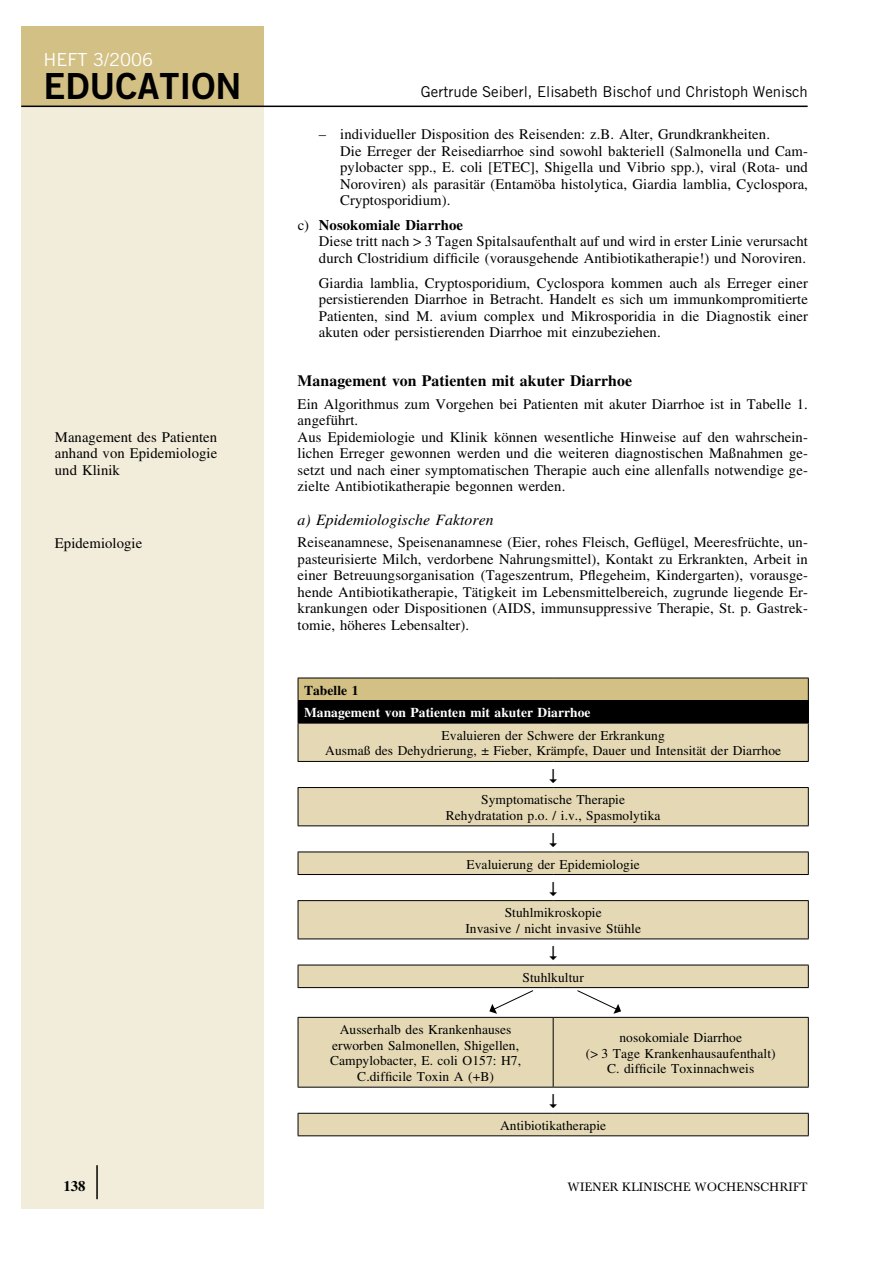
<style>
.page{position:relative;width:893px;height:1263px;background:#fff}
.page>*{position:absolute;margin:0;border:0;box-sizing:border-box;transform-origin:0 0}
.t1{font:36px "Trade Gothic Bold Two";color:#000}
.t2{font:18px "Trade Gothic";color:#fff}
.t3{font:18px "Lucida Grande";color:#000}
.t4{font:700 15.75px "Times";letter-spacing:.005em;color:#000}
.t5{font:italic 15.75px "Times";letter-spacing:.005em;color:#000}
.t6{font:15px "Trade Gothic";color:#000}
.t7{font:14.7px/16.5px "Times";letter-spacing:.005em;color:#000}
.t8{font:700 14.7px "Times";color:#000}
.t9{font:13.5px/15.8px "Times";letter-spacing:.005em;color:#000;text-align:center}
.t10{font:700 13.5px "Times";letter-spacing:.005em;color:#fff}
.t11{font:700 13.5px "Times";letter-spacing:.005em;color:#000}
.t12{font:12px "Bas Reg";color:#000}
.s1{font-weight:700}
</style>
<div class="page">
<div style="left:21px;top:99px;width:243px;height:1109px;background:#f2ecda"></div>
<div style="left:21px;top:26px;width:243px;height:81px;background:#d3c084"></div>
<hr style="left:21px;top:106px;width:787px;height:1px;background:#000">
<hr style="left:96px;top:1165px;width:2px;height:34px;background:#000">
<div style="left:298px;top:678px;width:510px;height:22px;background:#d3c084"></div>
<div style="left:298px;top:700px;width:510px;height:23px;background:#000"></div>
<div style="left:299px;top:724px;width:509px;height:411px;background:#e5d9b5"></div>
<svg style="left:298px;top:762px;width:510px;height:351px;fill:#e5d9b5"></svg>
<hr style="left:298px;top:723px;width:255px;height:1px;background:#000">
<hr style="left:298px;top:723px;width:1px;height:38px;background:#000">
<hr style="left:553px;top:723px;width:256px;height:1px;background:#000">
<hr style="left:808px;top:723px;width:1px;height:38px;background:#000">
<hr style="left:298px;top:761px;width:255px;height:1px;background:#000">
<hr style="left:553px;top:761px;width:256px;height:1px;background:#000">
<hr style="left:298px;top:787px;width:255px;height:1px;background:#000">
<hr style="left:298px;top:788px;width:1px;height:37px;background:#000">
<hr style="left:553px;top:787px;width:256px;height:1px;background:#000">
<hr style="left:808px;top:788px;width:1px;height:37px;background:#000">
<hr style="left:298px;top:825px;width:255px;height:1px;background:#000">
<hr style="left:553px;top:825px;width:256px;height:1px;background:#000">
<hr style="left:298px;top:851px;width:255px;height:1px;background:#000">
<svg style="left:298px;top:852px;width:1px;height:22px"></svg>
<hr style="left:553px;top:851px;width:256px;height:1px;background:#000">
<svg style="left:808px;top:852px;width:1px;height:22px"></svg>
<hr style="left:298px;top:874px;width:255px;height:1px;background:#000">
<hr style="left:553px;top:874px;width:256px;height:1px;background:#000">
<hr style="left:298px;top:900px;width:255px;height:1px;background:#000">
<hr style="left:298px;top:901px;width:1px;height:37px;background:#000">
<hr style="left:553px;top:900px;width:256px;height:1px;background:#000">
<hr style="left:808px;top:901px;width:1px;height:37px;background:#000">
<hr style="left:298px;top:938px;width:255px;height:1px;background:#000">
<hr style="left:553px;top:938px;width:256px;height:1px;background:#000">
<hr style="left:298px;top:965px;width:255px;height:1px;background:#000">
<svg style="left:298px;top:965px;width:1px;height:22px"></svg>
<hr style="left:553px;top:965px;width:256px;height:1px;background:#000">
<svg style="left:808px;top:965px;width:1px;height:22px"></svg>
<hr style="left:298px;top:987px;width:255px;height:1px;background:#000">
<hr style="left:553px;top:987px;width:256px;height:1px;background:#000">
<hr style="left:298px;top:1017px;width:255px;height:1px;background:#000">
<hr style="left:298px;top:1018px;width:1px;height:69px;background:#000">
<hr style="left:553px;top:1017px;width:256px;height:1px;background:#000">
<hr style="left:553px;top:1018px;width:1px;height:69px;background:#000">
<hr style="left:808px;top:1018px;width:1px;height:69px;background:#000">
<hr style="left:298px;top:1087px;width:255px;height:1px;background:#000">
<hr style="left:553px;top:1087px;width:256px;height:1px;background:#000">
<hr style="left:298px;top:1113px;width:255px;height:1px;background:#000">
<svg style="left:298px;top:1114px;width:1px;height:21px"></svg>
<hr style="left:553px;top:1113px;width:256px;height:1px;background:#000">
<svg style="left:808px;top:1114px;width:1px;height:21px"></svg>
<hr style="left:298px;top:1135px;width:255px;height:1px;background:#000">
<hr style="left:553px;top:1135px;width:256px;height:1px;background:#000">
<hr style="left:298px;top:678px;width:255px;height:1px;background:#000">
<hr style="left:553px;top:678px;width:256px;height:1px;background:#000">
<svg style="left:298px;top:678px;width:1px;height:22px"></svg>
<svg style="left:808px;top:678px;width:1px;height:45px"></svg>
<svg style="left:576px;top:990px;width:45px;height:24px"></svg>
<svg style="left:489px;top:990px;width:45px;height:24px"></svg>
<p class="t2" style="left:44px;top:48px;width:111px">HEFT 3/2006</p>
<h1 class="t1" style="left:44px;top:63px;width:199px">EDUCATION</h1>
<p class="t7" style="left:55px;top:429px;width:164px;text-align:justify">Management des Patienten anhand von Epidemiologie und Klinik</p>
<p class="t7" style="left:55px;top:534px;width:89px">Epidemiologie</p>
<p class="t6" style="left:421px;top:83px;width:389px">Gertrude Seiberl, Elisabeth Bischof und Christoph Wenisch</p>
<p class="t7" style="left:340px;top:126px;width:469px;text-indent:-21px">– individueller Disposition des Reisenden: z.B. Alter, Grundkrankheiten.<br>Die Erreger der Reisediarrhoe sind sowohl bakteriell (Salmonella und Cam&shy;pylobacter spp., E. coli [ETEC], Shigella und Vibrio spp.), viral (Rota- und Noroviren) als parasitär (Entamöba histolytica, Giardia lamblia, Cyclospora, Cryptosporidium).</p>
<p class="t7" style="left:319px;top:217px;width:490px;text-indent:-21px">c) <span class="s1">Nosokomiale Diarrhoe<br></span>Diese tritt nach &gt; 3 Tagen Spitalsaufenthalt auf und wird in erster Linie verursacht durch Clostridium difficile (vorausgehende Antibiotikatherapie!) und Noroviren.</p>
<p class="t7" style="left:319px;top:275px;width:491px;text-align:justify">Giardia lamblia, Cryptosporidium, Cyclospora kommen auch als Erreger einer persistierenden Diarrhoe in Betracht. Handelt es sich um immunkompromitierte Patienten, sind M. avium complex und Mikrosporidia in die Diagnostik einer akuten oder persistierenden Diarrhoe mit einzubeziehen.</p>
<p class="t4" style="left:298px;top:371px;width:336px">Management von Patienten mit akuter Diarrhoe</p>
<p class="t7" style="left:298px;top:396px;width:512px">Ein Algorithmus zum Vorgehen bei Patienten mit akuter Diarrhoe ist in Tabelle 1. angeführt.<br>Aus Epidemiologie und Klinik können wesentliche Hinweise auf den wahrschein&shy;lichen Erreger gewonnen werden und die weiteren diagnostischen Maßnahmen ge&shy;setzt und nach einer symptomatischen Therapie auch eine allenfalls notwendige ge&shy;zielte Antibiotikatherapie begonnen werden.</p>
<p class="t5" style="left:298px;top:511px;width:198px">a) Epidemiologische Faktoren</p>
<p class="t7" style="left:298px;top:534px;width:512px;text-align:justify">Reiseanamnese, Speisenanamnese (Eier, rohes Fleisch, Geflügel, Meeresfrüchte, un&shy;pasteurisierte Milch, verdorbene Nahrungsmittel), Kontakt zu Erkrankten, Arbeit in einer Betreuungsorganisation (Tageszentrum, Pflegeheim, Kindergarten), vorausge&shy;hende Antibiotikatherapie, Tätigkeit im Lebensmittelbereich, zugrunde liegende Er&shy;krankungen oder Dispositionen (AIDS, immunsuppressive Therapie, St. p. Gastrek&shy;tomie, höheres Lebensalter).</p>
<p class="t11" style="left:304px;top:682px;width:56px">Tabelle 1</p>
<p class="t10" style="left:304px;top:704px;width:288px">Management von Patienten mit akuter Diarrhoe</p>
<p class="t9" style="left:325px;top:727px;width:457px">Evaluieren der Schwere der Erkrankung<br>Ausmaß des Dehydrierung, ± Fieber, Krämpfe, Dauer und Intensität der Diarrhoe</p>
<p class="t3" style="left:547px;top:765px;width:13px">↓</p>
<p class="t9" style="left:446px;top:792px;width:216px">Symptomatische Therapie<br>Rehydratation p.o. / i.v., Spasmolytika</p>
<p class="t3" style="left:547px;top:829px;width:13px">↓</p>
<p class="t9" style="left:466px;top:856px;width:175px">Evaluierung der Epidemiologie</p>
<p class="t3" style="left:547px;top:878px;width:13px">↓</p>
<p class="t9" style="left:465px;top:905px;width:177px">Stuhlmikroskopie<br>Invasive / nicht invasive Stühle</p>
<p class="t3" style="left:547px;top:942px;width:13px">↓</p>
<p class="t9" style="left:522px;top:969px;width:63px">Stuhlkultur</p>
<p class="t9" style="left:330px;top:1021px;width:192px">Ausserhalb des Krankenhauses erworben Salmonellen, Shigellen,<br>Campylobacter, E. coli O157: H7,<br>C.difficile Toxin A (+B)</p>
<p class="t9" style="left:586px;top:1029px;width:191px">nosokomiale Diarrhoe<br>(&gt; 3 Tage Krankenhausaufenthalt)<br>C. difficile Toxinnachweis</p>
<p class="t3" style="left:547px;top:1090px;width:13px">↓</p>
<p class="t9" style="left:500px;top:1117px;width:108px">Antibiotikatherapie</p>
<p class="t8" style="left:64px;top:1177px;width:24px">138</p>
<p class="t12" style="left:568px;top:1180px;width:242px">WIENER KLINISCHE WOCHENSCHRIFT</p>
</div>
